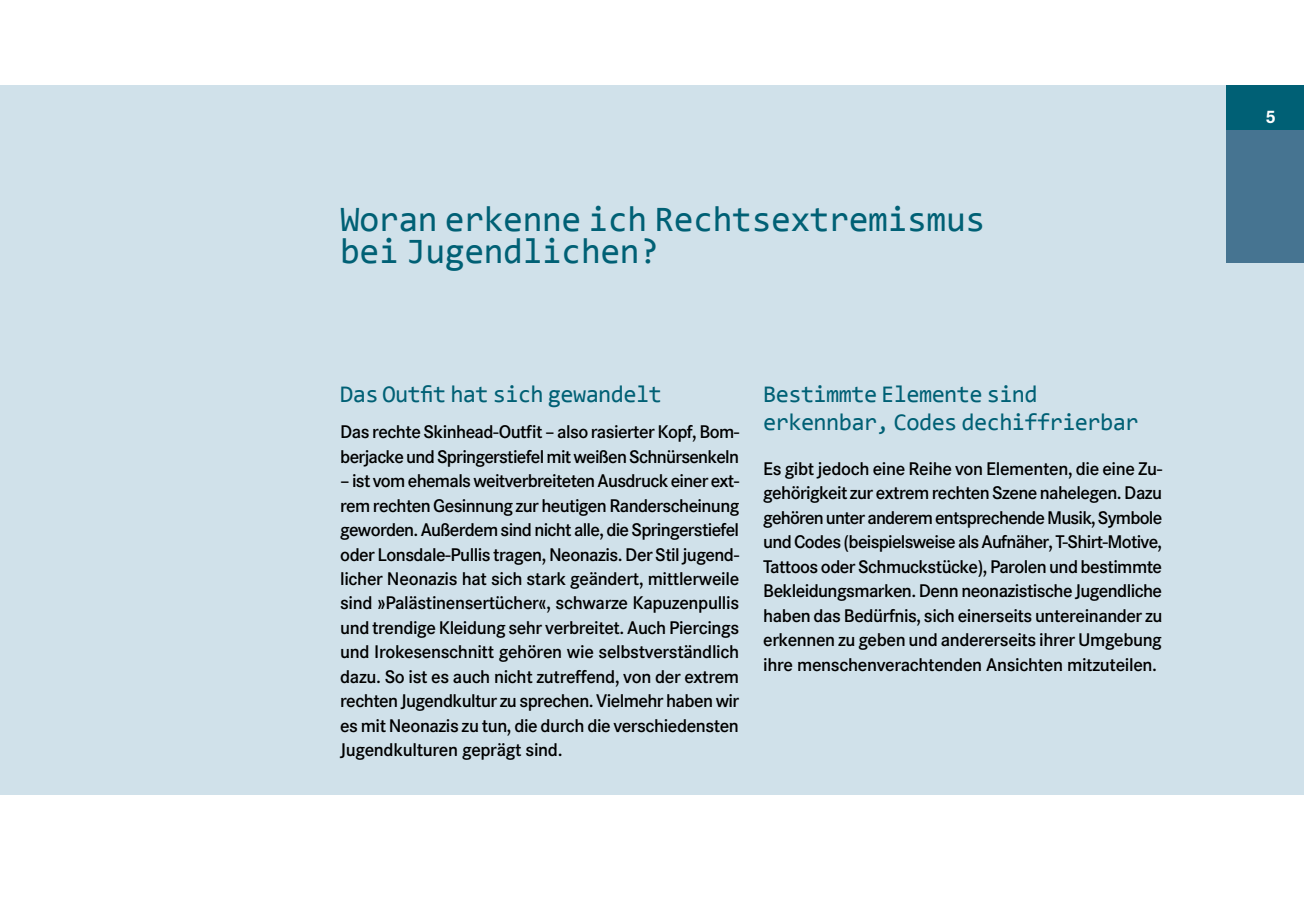
<style>
.page{position:relative;width:1304px;height:908px;background:#fff}
.page>*{position:absolute;margin:0;border:0;box-sizing:border-box;transform-origin:0 0}
.t1{font:36px/32px "Consolas";letter-spacing:-.01em;color:#006075}
.t2{font:24px/28px "Consolas";letter-spacing:-.025em;color:#006075}
.t3{font:500 18px/24.4px "Corporate SBQ";letter-spacing:-.025em;color:#000;text-align:justify}
.t4{font:500 18px "Akzidenz Grotesk BE";color:#fff}
</style>
<div class="page">
<div style="left:0;top:85px;width:1304px;height:709px;background:#d0e1ea"></div>
<div style="left:1226px;top:85px;width:78px;height:177px;background:#467491"></div>
<div style="left:1226px;top:85px;width:78px;height:45px;background:#006075"></div>
<h1 class="t1" style="left:340px;top:202px;width:647px">Woran erkenne ich Rechtsextremismus bei Jugendlichen?</h1>
<h2 class="t2" style="left:340px;top:379px;width:323px">Das Outfit hat sich gewandelt</h2>
<p class="t3" style="left:340px;top:420px;width:401px">Das rechte Skinhead-Outfit – also rasierter Kopf, Bom&shy;berjacke und Springerstiefel mit weißen Schnürsenkeln</p>
<p class="t3" style="left:340px;top:469px;width:401px">– ist vom ehemals weitverbreiteten Ausdruck einer ext&shy;rem rechten Gesinnung zur heutigen Randerscheinung geworden. Außerdem sind nicht alle, die Springerstiefel oder Lonsdale-Pullis tragen, Neonazis. Der Stil jugend&shy;licher Neonazis hat sich stark geändert, mittlerweile sind »Palästinensertücher«, schwarze Kapuzenpullis und trendige Kleidung sehr verbreitet. Auch Piercings und Irokesenschnitt gehören wie selbstverständlich dazu. So ist es auch nicht zutreffend, von der extrem rechten Jugendkultur zu sprechen. Vielmehr haben wir es mit Neonazis zu tun, die durch die verschiedensten Jugendkulturen geprägt sind.</p>
<h2 class="t2" style="left:763px;top:379px;width:377px">Bestimmte Elemente sind erkennbar, Codes dechiffrierbar</h2>
<p class="t3" style="left:763px;top:456px;width:401px">Es gibt jedoch eine Reihe von Elementen, die eine Zu&shy;gehörigkeit zur extrem rechten Szene nahelegen. Dazu gehören unter anderem entsprechende Musik, Symbole und Codes (beispielsweise als Aufnäher, T-Shirt-Motive, Tattoos oder Schmuckstücke), Parolen und bestimmte Bekleidungsmarken. Denn neonazistische Jugendliche haben das Bedürfnis, sich einerseits untereinander zu erkennen zu geben und andererseits ihrer Umgebung ihre menschenverachtenden Ansichten mitzuteilen.</p>
<p class="t4" style="left:1266px;top:105px;width:11px">5</p>
</div>
